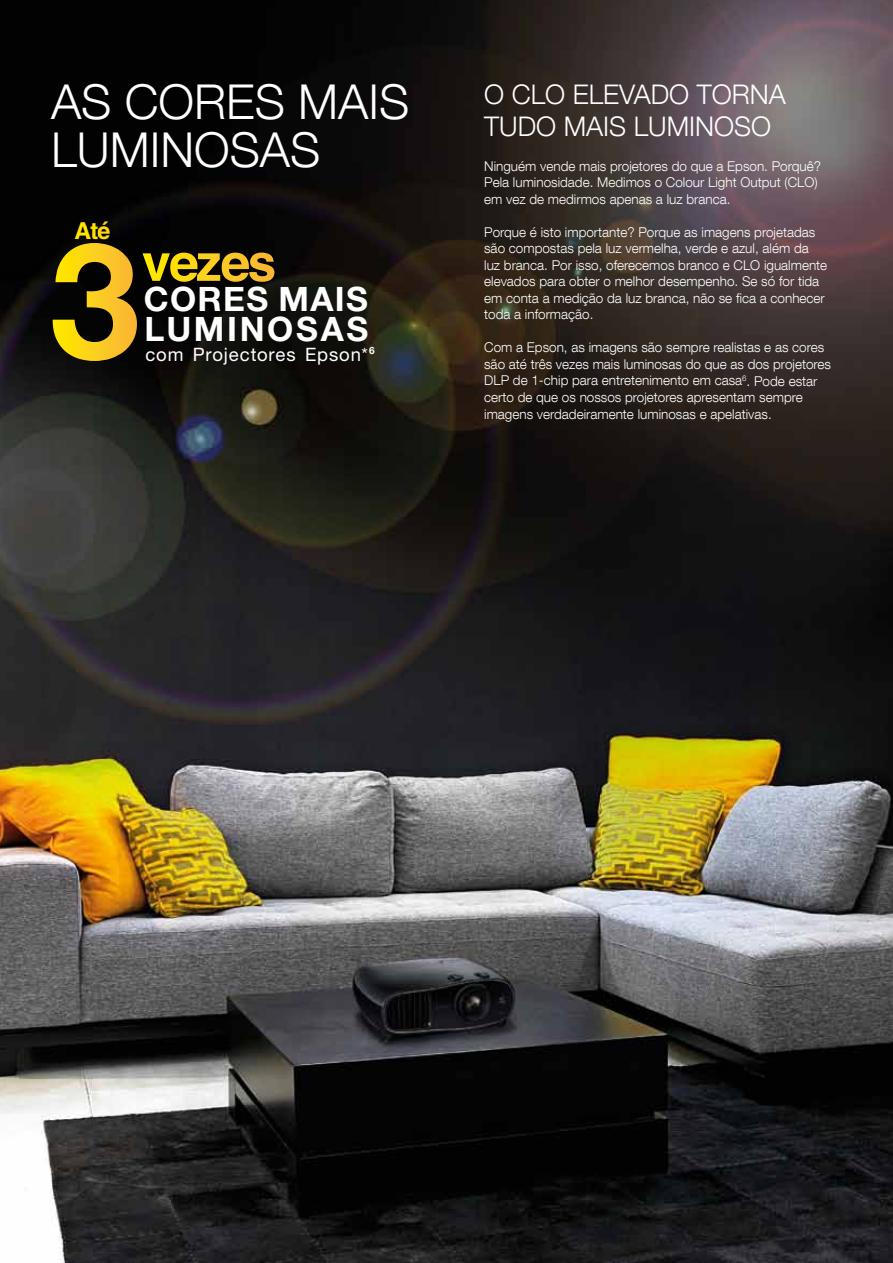
<style>
.page{position:relative;width:893px;height:1263px;background:#fff}
.page>*{position:absolute;margin:0;border:0;box-sizing:border-box;transform-origin:0 0}
.t1{font:300 48px/48px "Helvetica Neue LT Com";color:#fff}
.t2{font:700 33.75px/30.5px "Helvetica Neue LT Com";letter-spacing:.06em;color:#fff}
.t3{font:300 27px/31.5px "Helvetica Neue LT Com";color:#fff}
.t4{font:700 23.4px "Helvetica";color:#fee800}
.t5{font:18.45px "Helvetica Neue LT Com";letter-spacing:.045em;color:#fff}
.t6{font:300 13.5px/16.5px "Helvetica Neue LT Com";color:#fff}
.t7{font:700 10.05px "Helvetica Neue LT Std";color:#fff}
.s1{color:#fee200}
.s2{color:#fedc0b}
</style>
<div class="page">
<img style="left:0;top:0;width:893px;height:1263px">
<img style="left:53px;top:243px;width:84px;height:118px">
<img style="left:143px;top:253px;width:131px;height:29px">
<h1 class="t1" style="left:51px;top:77px;width:360px">AS CORES MAIS<br>LUMINOSAS</h1>
<h3 class="t3" style="left:484px;top:78px;width:303px">O CLO ELEVADO TORNA<br>TUDO MAIS LUMINOSO</h3>
<p class="t6" style="left:484px;top:158px;width:338px">Ninguém vende mais projetores do que a Epson. Porquê?<br>Pela luminosidade. Medimos o Colour Light Output (CLO) em vez de medirmos apenas a luz branca.</p>
<p class="t6" style="left:484px;top:224px;width:345px">Porque é isto importante? Porque as imagens projetadas são compostas pela luz vermelha, verde e azul, além da luz branca. Por isso, oferecemos branco e CLO igualmente elevados para obter o melhor desempenho. Se só for tida em conta a medição da luz branca, não se fica a conhecer toda a informação.</p>
<p class="t6" style="left:484px;top:339px;width:348px">Com a Epson, as imagens são sempre realistas e as cores são até três vezes mais luminosas do que as dos projetores DLP de 1-chip para entretenimento em casa<sup>6</sup>. Pode estar certo de que os nossos projetores apresentam sempre imagens verdadeiramente luminosas e apelativas.</p>
<h3 class="t4" style="left:74px;top:216px;width:38px">A<span class="s1">t</span><span class="s2">é</span></h3>
<h2 class="t2" style="left:144px;top:283px;width:226px">CORES MAIS<br>LUMINOSAS</h2>
<h3 class="t5" style="left:145px;top:343px;width:224px">com Projectores Epson*</h3>
<p class="t7" style="left:369px;top:344px;width:7px">6</p>
</div>
